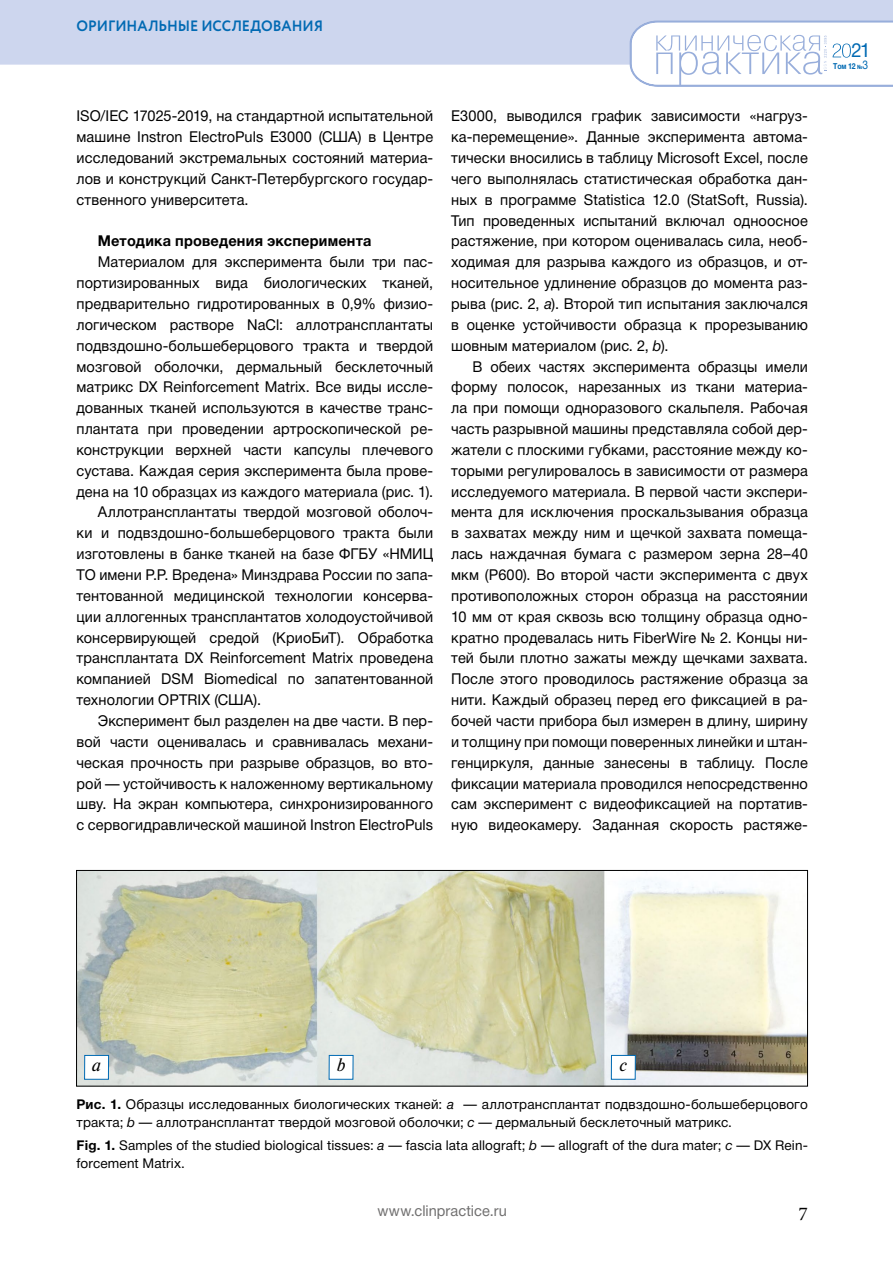
<style>
.page{position:relative;width:893px;height:1263px;background:#fff}
.page>*{position:absolute;margin:0;border:0;box-sizing:border-box;transform-origin:0 0}
.t1{font:19.5px "Helvetica Neue Cyr";color:#016ab3;scale:.95 1}
.t2{font:19.5px "Minion Pro";color:#000}
.t3{font:italic 18px "Newton";color:#000}
.t4{font:15px/20.9px "Helvetica Neue Cyr";letter-spacing:.005em;color:#000;text-align:justify}
.t5{font:700 15px "Helvetica Neue Cyr";letter-spacing:.015em;color:#000}
.t6{font:700 15px "Circe";letter-spacing:-.005em;color:#016ab3;scale:.95 1}
.t7{font:15px "Helvetica Neue Cyr";letter-spacing:.005em;color:#706f6f}
.t8{font:13.5px/18px "Helvetica Neue Cyr";letter-spacing:.01em;color:#000}
.t9{font:700 8.25px "Helvetica Neue Cyr";color:#016ab3;scale:.85 1}
.s1{font-style:italic}
.s2{font-size:6px}
.s3{font-weight:400;font-size:12px}
.s4{font-weight:700}
</style>
<div class="page">
<div style="left:0;top:0;width:893px;height:65px;background:#cdd6ee"></div>
<svg style="left:629px;top:20px;width:264px;height:67px"></svg>
<img style="left:78px;top:872px;width:728px;height:212px">
<div style="left:76px;top:870px;width:732px;height:216px;border:1px solid #000"></div>
<div style="left:85px;top:1055px;width:24px;height:24px;background:#fff"></div>
<div style="left:84px;top:1055px;width:25px;height:25px;border:1px solid #006ab3"></div>
<div style="left:329px;top:1055px;width:24px;height:24px;background:#fff"></div>
<div style="left:329px;top:1055px;width:24px;height:25px;border:1px solid #006ab3"></div>
<div style="left:611px;top:1055px;width:24px;height:24px;background:#fff"></div>
<div style="left:611px;top:1055px;width:25px;height:25px;border:1px solid #006ab3"></div>
<p class="t6" style="left:77px;top:16px;width:261px">ОРИГИНАЛЬНЫЕ ИССЛЕДОВАНИЯ</p>
<p class="t4" style="left:77px;top:106px;width:358px">ISO/IEC 17025-2019, на стандартной испытательной машине Instron ElectroPuls E3000 (США) в Центре исследований экстремальных состояний материа&shy;лов и конструкций Санкт-Петербургского государ&shy;ственного университета.</p>
<p class="t5" style="left:98px;top:233px;width:275px">Методика проведения эксперимента</p>
<p class="t4" style="left:98px;top:252px;width:337px">Материалом для эксперимента были три пас-</p>
<p class="t4" style="left:77px;top:272px;width:358px">портизированных вида биологических тканей,</p>
<p class="t4" style="left:77px;top:293px;width:358px">предварительно гидротированных в 0,9% физио-</p>
<p class="t4" style="left:77px;top:314px;width:358px">логическом растворе NaCl: аллотрансплантаты</p>
<p class="t4" style="left:77px;top:335px;width:358px">подвздошно-большеберцового тракта и твердой</p>
<p class="t4" style="left:77px;top:356px;width:358px">мозговой оболочки, дермальный бесклеточный</p>
<p class="t4" style="left:77px;top:377px;width:358px">матрикс DX Reinforcement Matrix. Все виды иссле-</p>
<p class="t4" style="left:77px;top:398px;width:358px">дованных тканей используются в качестве транс-</p>
<p class="t4" style="left:77px;top:418px;width:358px">плантата при проведении артроскопической ре-</p>
<p class="t4" style="left:77px;top:439px;width:358px">конструкции верхней части капсулы плечевого</p>
<p class="t4" style="left:77px;top:460px;width:358px">сустава. Каждая серия эксперимента была прове-</p>
<p class="t4" style="left:77px;top:481px;width:358px">дена на 10 образцах из каждого материала (рис. 1).</p>
<p class="t4" style="left:98px;top:502px;width:337px">Аллотрансплантаты твердой мозговой оболоч-</p>
<p class="t4" style="left:77px;top:523px;width:358px">ки и подвздошно-большеберцового тракта были</p>
<p class="t4" style="left:77px;top:544px;width:358px">изготовлены в банке тканей на базе ФГБУ «НМИЦ</p>
<p class="t4" style="left:77px;top:564px;width:358px">ТО имени Р.Р. Вредена» Минздрава России по запа-</p>
<p class="t4" style="left:77px;top:585px;width:358px">тентованной медицинской технологии консерва-</p>
<p class="t4" style="left:77px;top:606px;width:358px">ции аллогенных трансплантатов холодоустойчивой</p>
<p class="t4" style="left:77px;top:627px;width:358px">консервирующей средой (КриоБиТ). Обработка</p>
<p class="t4" style="left:77px;top:648px;width:358px">трансплантата DX Reinforcement Matrix проведена</p>
<p class="t4" style="left:77px;top:669px;width:358px">компанией DSM Biomedical по запатентованной</p>
<p class="t4" style="left:77px;top:689px;width:186px">технологии OPTRIX (США).</p>
<p class="t4" style="left:98px;top:710px;width:337px">Эксперимент был разделен на две части. В пер-</p>
<p class="t4" style="left:77px;top:731px;width:358px">вой части оценивалась и сравнивалась механи-</p>
<p class="t4" style="left:77px;top:752px;width:358px">ческая прочность при разрыве образцов, во вто-</p>
<p class="t4" style="left:77px;top:773px;width:358px">рой — устойчивость к наложенному вертикальному</p>
<p class="t4" style="left:77px;top:794px;width:358px">шву. На экран компьютера, синхронизированного</p>
<p class="t4" style="left:77px;top:815px;width:358px">с сервогидравлической машиной Instron ElectroPuls</p>
<p class="t4" style="left:451px;top:106px;width:358px">E3000, выводился график зависимости «нагруз&shy;ка-перемещение». Данные эксперимента автома&shy;тически вносились в таблицу Microsoft Excel, после чего выполнялась статистическая обработка дан&shy;ных в программе Statistica 12.0 (StatSoft, Russia).<br>Тип проведенных испытаний включал одноосное растяжение, при котором оценивалась сила, необ&shy;ходимая для разрыва каждого из образцов, и от&shy;носительное удлинение образцов до момента раз&shy;рыва (рис. 2, <span class="s1">a</span>). Второй тип испытания заключался в оценке устойчивости образца к прорезыванию шовным материалом (рис. 2, <span class="s1">b</span>).</p>
<p class="t4" style="left:451px;top:356px;width:358px;text-indent:21px">В обеих частях эксперимента образцы имели форму полосок, нарезанных из ткани материа&shy;ла при помощи одноразового скальпеля. Рабочая часть разрывной машины представляла собой дер&shy;жатели с плоскими губками, расстояние между ко&shy;торыми регулировалось в зависимости от размера исследуемого материала. В первой части экспери&shy;мента для исключения проскальзывания образца в захватах между ним и щечкой захвата помеща&shy;лась наждачная бумага с размером зерна 28–40 мкм (Р600). Во второй части эксперимента с двух противоположных сторон образца на расстоянии 10 мм от края сквозь всю толщину образца одно&shy;кратно продевалась нить FiberWire № 2. Концы ни&shy;тей были плотно зажаты между щечками захвата.<br>После этого проводилось растяжение образца за нити. Каждый образец перед его фиксацией в ра&shy;бочей части прибора был измерен в длину, ширину и толщину при помощи поверенных линейки и штан&shy;генциркуля, данные занесены в таблицу. После фиксации материала проводился непосредственно сам эксперимент с видеофиксацией на портатив&shy;ную видеокамеру. Заданная скорость растяже-</p>
<h1 class="t1" style="left:851px;top:40px;width:22px">21</h1>
<p class="t9" style="left:833px;top:61px;width:43px">Том 12 <span class="s2">№</span><span class="s3">3</span></p>
<p class="t3" style="left:92px;top:1054px;width:11px">a</p>
<p class="t3" style="left:337px;top:1054px;width:10px">b</p>
<p class="t3" style="left:619px;top:1054px;width:9px">c</p>
<p class="t8" style="left:77px;top:1096px;width:733px"><span class="s4">Рис. 1.</span> Образцы исследованных биологических тканей: <span class="s1">a</span> — аллотрансплантат подвздошно-большеберцового тракта; <span class="s1">b</span> — аллотрансплантат твердой мозговой оболочки; <span class="s1">c</span> — дермальный бесклеточный матрикс.</p>
<p class="t8" style="left:77px;top:1136px;width:733px"><span class="s4">Fig. 1.</span> Samples of the studied biological tissues: <span class="s1">a</span> — fascia lata allograft; <span class="s1">b</span> — allograft of the dura mater; <span class="s1">с</span> — DX Rein&shy;forcement Matrix.</p>
<p class="t7" style="left:377px;top:1203px;width:131px">www.clinpractice.ru</p>
<h1 class="t2" style="left:799px;top:1200px;width:11px">7</h1>
</div>
